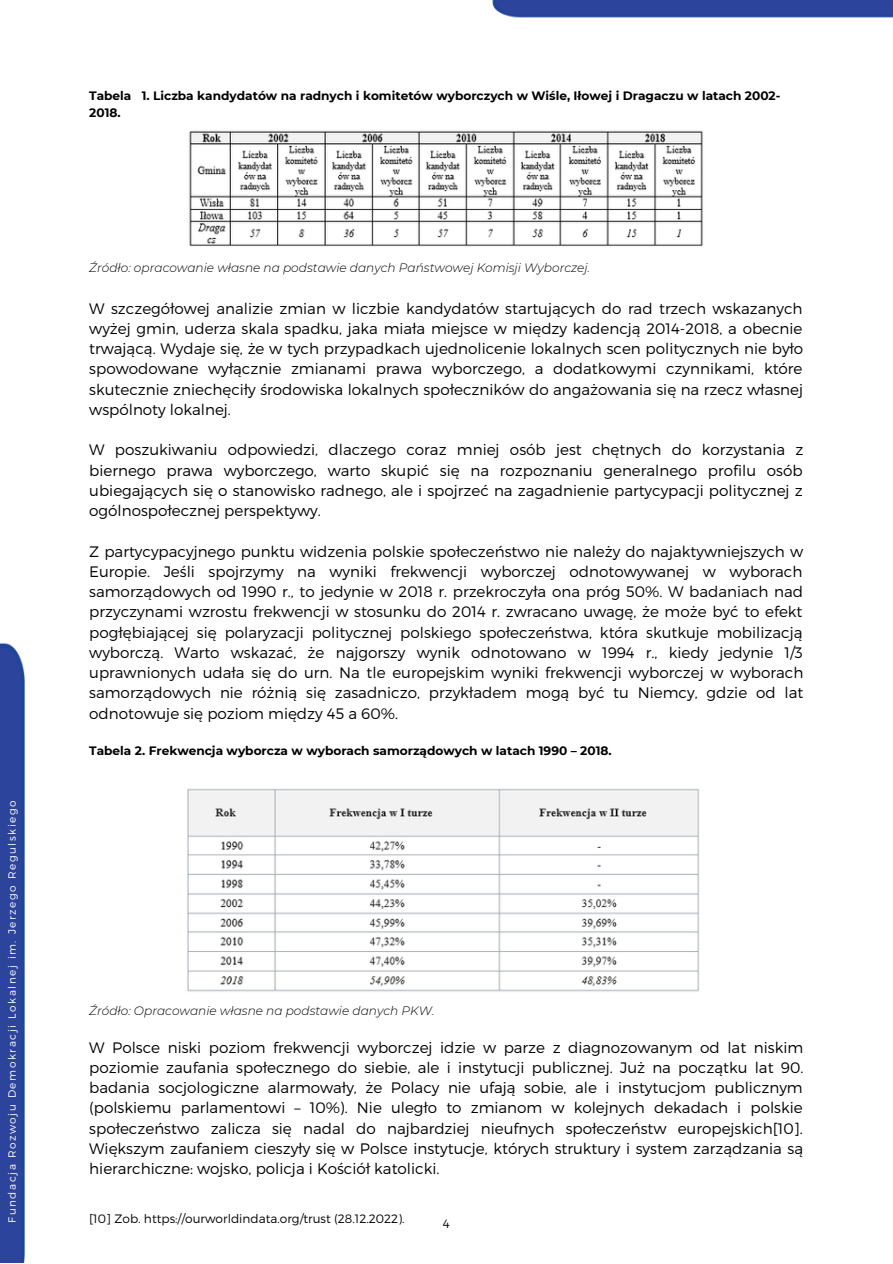
<style>
.page{position:relative;width:893px;height:1264px;background:#fff}
.page>*{position:absolute;margin:0;border:0;box-sizing:border-box;transform-origin:0 0}
.t1{font:300 15.15px/20.2px "Montserrat";color:#000;text-align:justify}
.t2{font:700 12.15px/17.2px "Montserrat";color:#000}
.t3{font:italic 300 12.15px "Montserrat";color:#000}
.t4{font:300 12.15px "Montserrat";color:#000}
.t5{font:300 12px "Montserrat";color:#000}
.t6{font:300 10.5px "Montserrat";letter-spacing:.15em;color:#fff}
</style>
<div class="page">
<img style="left:492px;top:0;width:400px;height:18px">
<img style="left:0;top:643px;width:25px;height:619px">
<img style="left:189px;top:130px;width:514px;height:117px">
<img style="left:187px;top:788px;width:512px;height:204px">
<p class="t6" style="left:5px;top:1191px;width:424px;rotate:-90deg">Fundacja Rozwoju Demokracji Lokalnej im. Jerzego Regulskiego</p>
<p class="t6" style="left:5px;top:1222px;width:424px;rotate:-90deg">Fundacja Rozwoju Demokracji Lokalnej im. Jerzego Regulskiego</p>
<p class="t2" style="left:89px;top:87px;width:692px">Tabela 1. Liczba kandydatów na radnych i komitetów wyborczych w Wiśle, Iłowej i Dragaczu w latach 2002-<br>2018.</p>
<p class="t3" style="left:89px;top:260px;width:502px">Źródło: opracowanie własne na podstawie danych Państwowej Komisji Wyborczej.</p>
<p class="t1" style="left:89px;top:297px;width:715px">W szczegółowej analizie zmian w liczbie kandydatów startujących do rad trzech wskazanych wyżej gmin, uderza skala spadku, jaka miała miejsce w między kadencją 2014-2018, a obecnie trwającą. Wydaje się, że w tych przypadkach ujednolicenie lokalnych scen politycznych nie było spowodowane wyłącznie zmianami prawa wyborczego, a dodatkowymi czynnikami, które skutecznie zniechęciły środowiska lokalnych społeczników do angażowania się na rzecz własnej wspólnoty lokalnej.</p>
<p class="t1" style="left:89px;top:439px;width:715px">W poszukiwaniu odpowiedzi, dlaczego coraz mniej osób jest chętnych do korzystania z biernego prawa wyborczego, warto skupić się na rozpoznaniu generalnego profilu osób ubiegających się o stanowisko radnego, ale i spojrzeć na zagadnienie partycypacji politycznej z ogólnospołecznej perspektywy.</p>
<p class="t1" style="left:89px;top:540px;width:715px">Z partycypacyjnego punktu widzenia polskie społeczeństwo nie należy do najaktywniejszych w Europie. Jeśli spojrzymy na wyniki frekwencji wyborczej odnotowywanej w wyborach samorządowych od 1990 r., to jedynie w 2018 r. przekroczyła ona próg 50%. W badaniach nad przyczynami wzrostu frekwencji w stosunku do 2014 r. zwracano uwagę, że może być to efekt pogłębiającej się polaryzacji politycznej polskiego społeczeństwa, która skutkuje mobilizacją wyborczą. Warto wskazać, że najgorszy wynik odnotowano w 1994 r., kiedy jedynie 1/3 uprawnionych udała się do urn. Na tle europejskim wyniki frekwencji wyborczej w wyborach samorządowych nie różnią się zasadniczo, przykładem mogą być tu Niemcy, gdzie od lat odnotowuje się poziom między 45 a 60%.</p>
<p class="t2" style="left:89px;top:742px;width:524px">Tabela 2. Frekwencja wyborcza w wyborach samorządowych w latach 1990 – 2018.</p>
<p class="t3" style="left:89px;top:1003px;width:347px">Źródło: Opracowanie własne na podstawie danych PKW.</p>
<p class="t1" style="left:89px;top:1036px;width:715px">W Polsce niski poziom frekwencji wyborczej idzie w parze z diagnozowanym od lat niskim poziomie zaufania społecznego do siebie, ale i instytucji publicznej. Już na początku lat 90. badania socjologiczne alarmowały, że Polacy nie ufają sobie, ale i instytucjom publicznym (polskiemu parlamentowi – 10%). Nie uległo to zmianom w kolejnych dekadach i polskie społeczeństwo zalicza się nadal do najbardziej nieufnych społeczeństw europejskich[10].<br>Większym zaufaniem cieszyły się w Polsce instytucje, których struktury i system zarządzania są hierarchiczne: wojsko, policja i Kościół katolicki.</p>
<p class="t4" style="left:89px;top:1210px;width:317px">[10] Zob. https://ourworldindata.org/trust (28.12.2022).</p>
<p class="t5" style="left:443px;top:1216px;width:8px">4</p>
</div>
